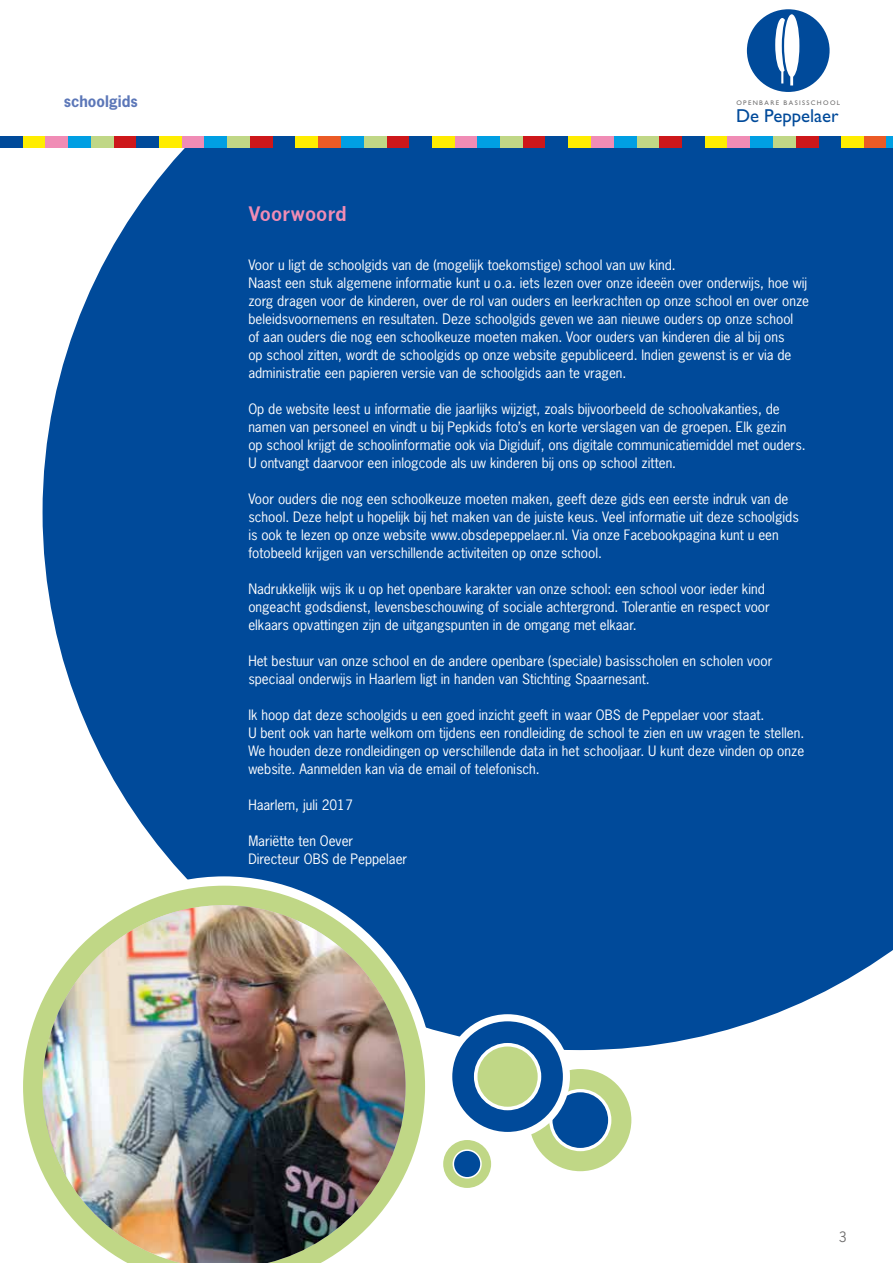
<style>
.page{position:relative;width:893px;height:1263px;background:#fff}
.page>*{position:absolute;margin:0;border:0;box-sizing:border-box;transform-origin:0 0}
.t1{font:700 19.5px "News Gothic";color:#f08cb5}
.t2{font:18.75px "Gill Sans Std";color:#004a9a}
.t3{font:700 15px "News Gothic Std";color:#5c77b8}
.t4{font:13.5px/18px "News Gothic Std";color:#fff}
.t5{font:13.5px "News Gothic Std";color:#706f6f}
.t6{font:6.75px "Gill Sans Std";letter-spacing:.2em;color:#706f6f}
</style>
<div class="page">
<div style="left:43px;top:147px;width:850px;height:903px;background:#004a9a"></div>
<svg style="left:23px;top:876px;width:411px;height:298px"></svg>
<img style="left:43px;top:905px;width:363px;height:358px">
<div style="left:273px;top:136px;width:23px;height:11px;background:#004a9a"></div>
<div style="left:296px;top:136px;width:22px;height:11px;background:#ffed00"></div>
<div style="left:318px;top:136px;width:23px;height:11px;background:#eb5b25"></div>
<div style="left:386px;top:136px;width:23px;height:11px;background:#cd171a"></div>
<div style="left:364px;top:136px;width:22px;height:11px;background:#c0d786"></div>
<div style="left:341px;top:136px;width:23px;height:11px;background:#009fe3"></div>
<div style="left:409px;top:136px;width:23px;height:11px;background:#004a9a"></div>
<div style="left:432px;top:136px;width:23px;height:11px;background:#ffed00"></div>
<div style="left:455px;top:136px;width:22px;height:11px;background:#f08cb5"></div>
<div style="left:523px;top:136px;width:23px;height:11px;background:#cd171a"></div>
<div style="left:500px;top:136px;width:23px;height:11px;background:#c0d786"></div>
<div style="left:477px;top:136px;width:23px;height:11px;background:#009fe3"></div>
<div style="left:0;top:136px;width:23px;height:11px;background:#004a9a"></div>
<div style="left:23px;top:136px;width:22px;height:11px;background:#ffed00"></div>
<div style="left:45px;top:136px;width:23px;height:11px;background:#f08cb5"></div>
<div style="left:114px;top:136px;width:22px;height:11px;background:#cd171a"></div>
<div style="left:91px;top:136px;width:23px;height:11px;background:#c0d786"></div>
<div style="left:68px;top:136px;width:23px;height:11px;background:#009fe3"></div>
<div style="left:136px;top:136px;width:23px;height:11px;background:#004a9a"></div>
<div style="left:159px;top:136px;width:23px;height:11px;background:#ffed00"></div>
<div style="left:182px;top:136px;width:23px;height:11px;background:#f08cb5"></div>
<div style="left:250px;top:136px;width:23px;height:11px;background:#cd171a"></div>
<div style="left:227px;top:136px;width:23px;height:11px;background:#c0d786"></div>
<div style="left:205px;top:136px;width:22px;height:11px;background:#009fe3"></div>
<div style="left:818px;top:136px;width:23px;height:11px;background:#004a9a"></div>
<div style="left:841px;top:136px;width:23px;height:11px;background:#ffed00"></div>
<div style="left:864px;top:136px;width:23px;height:11px;background:#eb5b25"></div>
<div style="left:887px;top:136px;width:6px;height:11px;background:#009fe3"></div>
<div style="left:546px;top:136px;width:22px;height:11px;background:#004a9a"></div>
<div style="left:568px;top:136px;width:23px;height:11px;background:#ffed00"></div>
<div style="left:591px;top:136px;width:23px;height:11px;background:#f08cb5"></div>
<div style="left:659px;top:136px;width:23px;height:11px;background:#cd171a"></div>
<div style="left:636px;top:136px;width:23px;height:11px;background:#c0d786"></div>
<div style="left:614px;top:136px;width:22px;height:11px;background:#009fe3"></div>
<div style="left:682px;top:136px;width:23px;height:11px;background:#004a9a"></div>
<div style="left:705px;top:136px;width:22px;height:11px;background:#ffed00"></div>
<div style="left:727px;top:136px;width:23px;height:11px;background:#f08cb5"></div>
<div style="left:796px;top:136px;width:22px;height:11px;background:#cd171a"></div>
<div style="left:773px;top:136px;width:23px;height:11px;background:#c0d786"></div>
<div style="left:750px;top:136px;width:23px;height:11px;background:#009fe3"></div>
<svg style="left:526px;top:1066px;width:109px;height:108px;background:#c9dc97"></svg>
<div style="left:523px;top:1062px;width:115px;height:116px;border:7px solid #fff;border-radius:50%"></div>
<div style="left:551px;top:1091px;width:59px;height:58px;background:#004a9a;border-radius:50%"></div>
<div style="left:549px;top:1089px;width:62px;height:62px;border:3px solid #fff;border-radius:50%"></div>
<svg style="left:449px;top:1018px;width:117px;height:117px;background:#2161a7"></svg>
<div style="left:445px;top:1014px;width:125px;height:125px;border:7px solid #fff;border-radius:50%"></div>
<div style="left:476px;top:1045px;width:63px;height:63px;background:#c0d786;border-radius:50%"></div>
<div style="left:474px;top:1043px;width:67px;height:67px;border:4px solid #fff;border-radius:50%"></div>
<svg style="left:442px;top:1138px;width:51px;height:51px"></svg>
<div style="left:440px;top:1137px;width:54px;height:54px;border:3px solid #fff;border-radius:50%"></div>
<div style="left:453px;top:1150px;width:28px;height:28px;background:#004a9a;border-radius:50%"></div>
<div style="left:453px;top:1149px;width:29px;height:29px;border:2px solid #fff;border-radius:50%"></div>
<div style="left:747px;top:9px;width:83px;height:83px;background:#004a9a;border-radius:50%"></div>
<svg style="left:775px;top:14px;width:24px;height:71px"></svg>
<p class="t3" style="left:64px;top:92px;width:76px">schoolgids</p>
<p class="t6" style="left:736px;top:99px;width:105px">OPENBARE BASISSCHOOL</p>
<h2 class="t2" style="left:736px;top:105px;width:104px">De Peppelaer</h2>
<h1 class="t1" style="left:248px;top:202px;width:100px">Voorwoord</h1>
<p class="t4" style="left:248px;top:256px;width:562px">Voor u ligt de schoolgids van de (mogelijk toekomstige) school van uw kind.<br>Naast een stuk algemene informatie kunt u o.a. iets lezen over onze ideeën over onderwijs, hoe wij zorg dragen voor de kinderen, over de rol van ouders en leerkrachten op onze school en over onze beleidsvoornemens en resultaten. Deze schoolgids geven we aan nieuwe ouders op onze school<br>of aan ouders die nog een schoolkeuze moeten maken. Voor ouders van kinderen die al bij ons<br>op school zitten, wordt de schoolgids op onze website gepubliceerd. Indien gewenst is er via de administratie een papieren versie van de schoolgids aan te vragen.</p>
<p class="t4" style="left:248px;top:400px;width:559px">Op de website leest u informatie die jaarlijks wijzigt, zoals bijvoorbeeld de schoolvakanties, de namen van personeel en vindt u bij Pepkids foto’s en korte verslagen van de groepen. Elk gezin<br>op school krijgt de schoolinformatie ook via Digiduif, ons digitale communicatiemiddel met ouders.<br>U ontvangt daarvoor een inlogcode als uw kinderen bij ons op school zitten.</p>
<p class="t4" style="left:248px;top:490px;width:552px">Voor ouders die nog een schoolkeuze moeten maken, geeft deze gids een eerste indruk van de school. Deze helpt u hopelijk bij het maken van de juiste keus. Veel informatie uit deze schoolgids is ook te lezen op onze website www.obsdepeppelaer.nl. Via onze Facebookpagina kunt u een fotobeeld krijgen van verschillende activiteiten op onze school.</p>
<p class="t4" style="left:248px;top:580px;width:523px">Nadrukkelijk wijs ik u op het openbare karakter van onze school: een school voor ieder kind ongeacht godsdienst, levensbeschouwing of sociale achtergrond. Tolerantie en respect voor elkaars opvattingen zijn de uitgangspunten in de omgang met elkaar.</p>
<p class="t4" style="left:248px;top:652px;width:525px">Het bestuur van onze school en de andere openbare (speciale) basisscholen en scholen voor speciaal onderwijs in Haarlem ligt in handen van Stichting Spaarnesant.</p>
<p class="t4" style="left:248px;top:706px;width:557px">Ik hoop dat deze schoolgids u een goed inzicht geeft in waar OBS de Peppelaer voor staat.<br>U bent ook van harte welkom om tijdens een rondleiding de school te zien en uw vragen te stellen.<br>We houden deze rondleidingen op verschillende data in het schooljaar. U kunt deze vinden op onze website. Aanmelden kan via de email of telefonisch.</p>
<p class="t4" style="left:248px;top:796px;width:106px">Haarlem, juli 2017</p>
<p class="t4" style="left:248px;top:832px;width:160px">Mariëtte ten Oever<br>Directeur OBS de Peppelaer</p>
<p class="t5" style="left:839px;top:1228px;width:9px">3</p>
</div>
